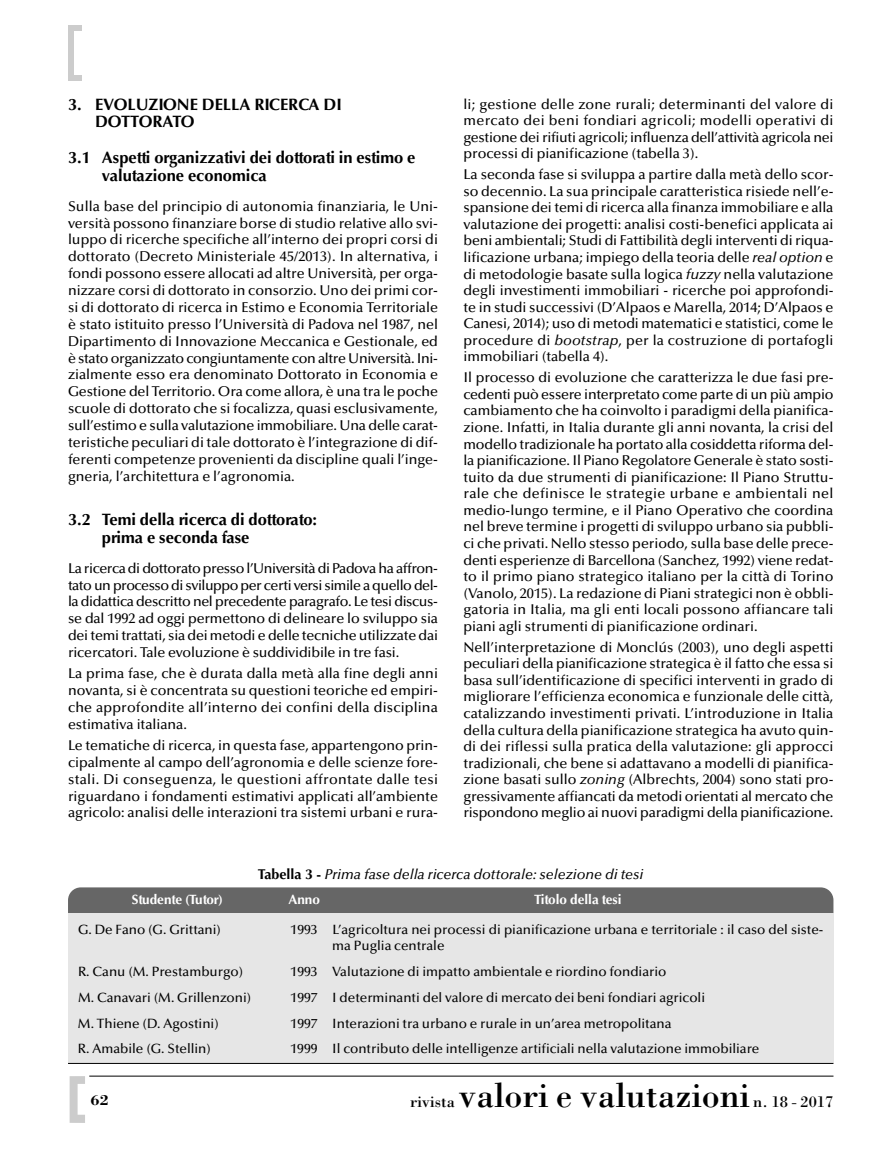
<style>
.page{position:relative;width:893px;height:1149px;background:#fff}
.page>*{position:absolute;margin:0;border:0;box-sizing:border-box;transform-origin:0 0}
.t1{font:36px "Bodoni";color:#000}
.t2{font:700 16.5px/18.3px "Optima";color:#000}
.t3{font:700 15px "Bodoni";color:#000}
.t4{font:500 14.25px/16.5px "Optima";color:#000;text-align:justify}
.t5{font:italic 500 14.25px "Optima";color:#000}
.t6{font:500 13.5px/16.5px "Optima";color:#000}
.t7{font:700 13.5px "Optima";color:#fff}
.s1{font-style:italic}
.s2{font-weight:700;font-style:normal}
.s3{font-size:16.5px}
</style>
<div class="page">
<div style="left:68px;top:26px;width:6px;height:51px;background:#ccc"></div>
<div style="left:68px;top:75px;width:13px;height:6px;background:#ccc"></div>
<div style="left:68px;top:26px;width:13px;height:5px;background:#ccc"></div>
<svg style="left:70px;top:1076px;width:15px;height:46px"></svg>
<hr style="left:89px;top:1075px;width:744px;height:1px;background:#000">
<div style="left:68px;top:887px;width:765px;height:41px;background:#666;border-radius:13px"></div>
<div style="left:68px;top:912px;width:765px;height:150px;background:#e6e6e6"></div>
<hr style="left:68px;top:1062px;width:765px;height:1px;background:#000">
<p class="t2" style="left:95px;top:98px;width:248px;line-height:16.8px;text-indent:-27px">3. EVOLUZIONE DELLA RICERCA DI<br>DOTTORATO</p>
<p class="t2" style="left:102px;top:149px;width:315px;text-indent:-34px">3.1 Aspetti organizzativi dei dottorati in estimo e valutazione economica</p>
<p class="t4" style="left:68px;top:199px;width:371px">Sulla base del principio di autonomia finanziaria, le Uni&shy;versità possono finanziare borse di studio relative allo svi&shy;luppo di ricerche specifiche all’interno dei propri corsi di dottorato (Decreto Ministeriale 45/2013). In alternativa, i fondi possono essere allocati ad altre Università, per orga&shy;nizzare corsi di dottorato in consorzio. Uno dei primi cor&shy;si di dottorato di ricerca in Estimo e Economia Territoriale è stato istituito presso l’Università di Padova nel 1987, nel Dipartimento di Innovazione Meccanica e Gestionale, ed è stato organizzato congiuntamente con altre Università. Ini&shy;zialmente esso era denominato Dottorato in Economia e Gestione del Territorio. Ora come allora, è una tra le poche scuole di dottorato che si focalizza, quasi esclusivamente, sull’estimo e sulla valutazione immobiliare. Una delle carat&shy;teristiche peculiari di tale dottorato è l’integrazione di dif&shy;ferenti competenze provenienti da discipline quali l’inge&shy;gneria, l’architettura e l’agronomia.</p>
<p class="t2" style="left:102px;top:511px;width:217px;text-indent:-34px">3.2 Temi della ricerca di dottorato: prima e seconda fase</p>
<p class="t4" style="left:68px;top:560px;width:371px">La ricerca di dottorato presso l’Università di Padova ha affron&shy;tato un processo di sviluppo per certi versi simile a quello del&shy;la didattica descritto nel precedente paragrafo. Le tesi discus&shy;se dal 1992 ad oggi permettono di delineare lo sviluppo sia dei temi trattati, sia dei metodi e delle tecniche utilizzate dai ricercatori. Tale evoluzione è suddividibile in tre fasi.</p>
<p class="t4" style="left:68px;top:666px;width:371px">La prima fase, che è durata dalla metà alla fine degli anni novanta, si è concentrata su questioni teoriche ed empiri&shy;che approfondite all’interno dei confini della disciplina estimativa italiana.</p>
<p class="t4" style="left:68px;top:738px;width:371px">Le tematiche di ricerca, in questa fase, appartengono prin&shy;cipalmente al campo dell’agronomia e delle scienze fore&shy;stali. Di conseguenza, le questioni affrontate dalle tesi riguardano i fondamenti estimativi applicati all’ambiente agricolo: analisi delle interazioni tra sistemi urbani e rura-</p>
<p class="t4" style="left:463px;top:97px;width:371px">li; gestione delle zone rurali; determinanti del valore di mercato dei beni fondiari agricoli; modelli operativi di gestione dei rifiuti agricoli; influenza dell’attività agricola nei processi di pianificazione (tabella 3).</p>
<p class="t4" style="left:463px;top:167px;width:371px">La seconda fase si sviluppa a partire dalla metà dello scor&shy;so decennio. La sua principale caratteristica risiede nell’e&shy;spansione dei temi di ricerca alla finanza immobiliare e alla valutazione dei progetti: analisi costi-benefici applicata ai beni ambientali; Studi di Fattibilità degli interventi di riqua&shy;lificazione urbana; impiego della teoria delle <span class="s1">real option</span> e di metodologie basate sulla logica <span class="s1">fuzzy</span> nella valutazione degli investimenti immobiliari - ricerche poi approfondi&shy;te in studi successivi (D’Alpaos e Marella, 2014; D’Alpaos e Canesi, 2014); uso di metodi matematici e statistici, come le procedure di <span class="s1">bootstrap</span>, per la costruzione di portafogli immobiliari (tabella 4).</p>
<p class="t4" style="left:463px;top:370px;width:371px">Il processo di evoluzione che caratterizza le due fasi pre&shy;cedenti può essere interpretato come parte di un più ampio cambiamento che ha coinvolto i paradigmi della pianifica&shy;zione. Infatti, in Italia durante gli anni novanta, la crisi del modello tradizionale ha portato alla cosiddetta riforma del&shy;la pianificazione. Il Piano Regolatore Generale è stato sosti&shy;tuito da due strumenti di pianificazione: Il Piano Struttu&shy;rale che definisce le strategie urbane e ambientali nel medio-lungo termine, e il Piano Operativo che coordina nel breve termine i progetti di sviluppo urbano sia pubbli&shy;ci che privati. Nello stesso periodo, sulla base delle prece&shy;denti esperienze di Barcellona (Sanchez, 1992) viene redat&shy;to il primo piano strategico italiano per la città di Torino (Vanolo, 2015). La redazione di Piani strategici non è obbli&shy;gatoria in Italia, ma gli enti locali possono affiancare tali piani agli strumenti di pianificazione ordinari.</p>
<p class="t4" style="left:463px;top:640px;width:371px">Nell’interpretazione di Monclús (2003), uno degli aspetti peculiari della pianificazione strategica è il fatto che essa si basa sull’identificazione di specifici interventi in grado di migliorare l’efficienza economica e funzionale delle città, catalizzando investimenti privati. L’introduzione in Italia della cultura della pianificazione strategica ha avuto quin&shy;di dei riflessi sulla pratica della valutazione: gli approcci tradizionali, che bene si adattavano a modelli di pianifica&shy;zione basati sullo <span class="s1">zoning</span> (Albrechts, 2004) sono stati pro&shy;gressivamente affiancati da metodi orientati al mercato che rispondono meglio ai nuovi paradigmi della pianificazione.</p>
<p class="t5" style="left:258px;top:868px;width:387px"><span class="s2">Tabella 3 -</span> Prima fase della ricerca dottorale: selezione di tesi</p>
<p class="t7" style="left:132px;top:893px;width:93px">Studente (Tutor)</p>
<p class="t7" style="left:288px;top:893px;width:33px">Anno</p>
<p class="t7" style="left:534px;top:893px;width:89px">Titolo della tesi</p>
<p class="t6" style="left:78px;top:922px;width:145px">G. De Fano (G. Grittani)</p>
<p class="t6" style="left:332px;top:922px;width:493px;text-indent:-42px">1993 L’agricoltura nei processi di pianificazione urbana e territoriale : il caso del siste&shy;ma Puglia centrale</p>
<p class="t6" style="left:78px;top:964px;width:167px">R. Canu (M. Prestamburgo)</p>
<p class="t6" style="left:291px;top:964px;width:377px">1993 Valutazione di impatto ambientale e riordino fondiario</p>
<p class="t6" style="left:78px;top:990px;width:175px">M. Canavari (M. Grillenzoni)</p>
<p class="t6" style="left:291px;top:990px;width:416px">1997 I determinanti del valore di mercato dei beni fondiari agricoli</p>
<p class="t6" style="left:78px;top:1015px;width:142px">M. Thiene (D. Agostini)</p>
<p class="t6" style="left:291px;top:1015px;width:382px">1997 Interazioni tra urbano e rurale in un’area metropolitana</p>
<p class="t6" style="left:78px;top:1041px;width:135px">R. Amabile (G. Stellin)</p>
<p class="t6" style="left:291px;top:1041px;width:470px">1999 Il contributo delle intelligenze artificiali nella valutazione immobiliare</p>
<p class="t3" style="left:91px;top:1090px;width:20px">62</p>
<h1 class="t1" style="left:410px;top:1072px;width:425px"><span class="s3">rivista</span> valori e valutazioni <span class="s3">n. 18 - 2017</span></h1>
</div>
